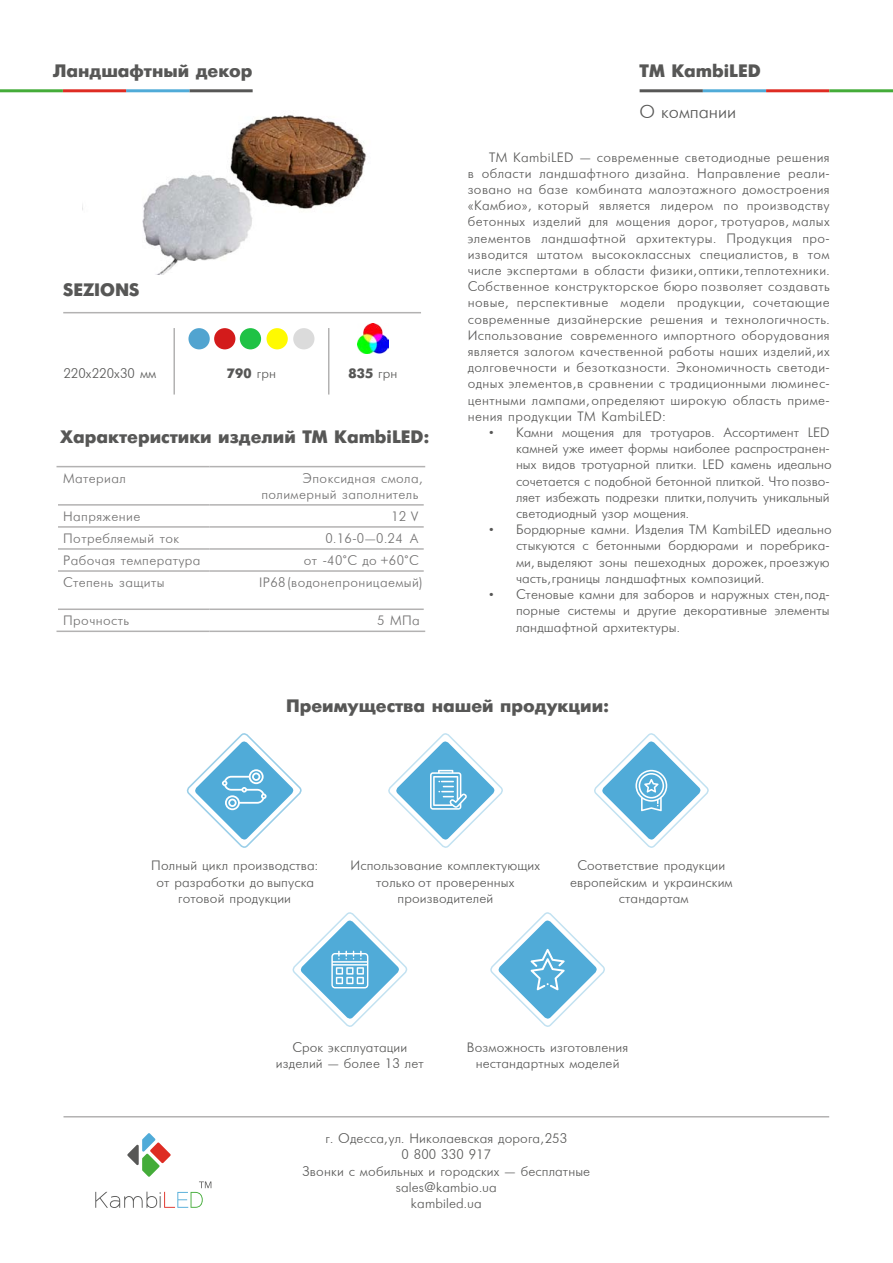
<style>
.page{position:relative;width:893px;height:1263px;background:#fff}
.page>*{position:absolute;margin:0;border:0;box-sizing:border-box;transform-origin:0 0}
.t1{font:700 18px "Futuris";color:#575756}
.t2{font:18px "Futuris";color:#575756}
.t3{font:13.5px/16.2px "Futuris";letter-spacing:.01em;color:#575756;text-align:center}
.t4{font:13.5px/16.2px "Futuris";letter-spacing:.03em;color:#706f6f;text-align:right}
.t5{font:700 13.5px "Futuris";letter-spacing:.01em;color:#575756}
.s1{font-weight:400}
</style>
<div class="page">
<svg style="left:388px;top:733px;width:115px;height:115px"></svg>
<svg style="left:594px;top:733px;width:115px;height:115px"></svg>
<svg style="left:490px;top:912px;width:115px;height:115px"></svg>
<svg style="left:292px;top:912px;width:116px;height:115px"></svg>
<svg style="left:186px;top:733px;width:116px;height:115px"></svg>
<img style="left:82px;top:92px;width:285px;height:182px">
<img style="left:357px;top:323px;width:31px;height:30px">
<div style="left:188px;top:328px;width:22px;height:21px;background:#51a4d0;border-radius:50%"></div>
<div style="left:214px;top:328px;width:21px;height:21px;background:#d31b1b;border-radius:50%"></div>
<div style="left:240px;top:328px;width:21px;height:21px;background:#1fc245;border-radius:50%"></div>
<div style="left:267px;top:328px;width:21px;height:21px;background:#fffa01;border-radius:50%"></div>
<div style="left:293px;top:328px;width:21px;height:21px;background:#dbdbdb;border-radius:50%"></div>
<hr style="left:173px;top:328px;width:2px;height:66px;background:#b3b2b2">
<hr style="left:63px;top:312px;width:358px;height:1px;background:#b3b2b2">
<hr style="left:328px;top:328px;width:1px;height:66px;background:#b3b2b2">
<hr style="left:189px;top:89px;width:64px;height:3px;background:#575756">
<hr style="left:126px;top:89px;width:63px;height:3px;background:#50abd8">
<hr style="left:63px;top:89px;width:63px;height:3px;background:#de2c23">
<hr style="left:0;top:89px;width:63px;height:3px;background:#44ac39">
<hr style="left:640px;top:89px;width:63px;height:3px;background:#575756">
<hr style="left:703px;top:89px;width:63px;height:3px;background:#50abd8">
<hr style="left:766px;top:89px;width:63px;height:3px;background:#de2c23">
<hr style="left:829px;top:89px;width:64px;height:3px;background:#44ac39">
<hr style="left:57px;top:466px;width:152px;height:1px;background:#b3b2b2">
<hr style="left:209px;top:466px;width:216px;height:1px;background:#b3b2b2">
<hr style="left:58px;top:504px;width:151px;height:2px;background:#b3b2b2">
<hr style="left:209px;top:504px;width:215px;height:2px;background:#b3b2b2">
<hr style="left:58px;top:526px;width:151px;height:2px;background:#b3b2b2">
<hr style="left:209px;top:526px;width:215px;height:2px;background:#b3b2b2">
<hr style="left:58px;top:548px;width:151px;height:2px;background:#b3b2b2">
<hr style="left:209px;top:548px;width:215px;height:2px;background:#b3b2b2">
<hr style="left:58px;top:570px;width:151px;height:2px;background:#b3b2b2">
<hr style="left:209px;top:570px;width:215px;height:2px;background:#b3b2b2">
<hr style="left:58px;top:608px;width:151px;height:2px;background:#b3b2b2">
<hr style="left:209px;top:608px;width:215px;height:2px;background:#b3b2b2">
<hr style="left:57px;top:630px;width:152px;height:2px;background:#b3b2b2">
<hr style="left:209px;top:630px;width:216px;height:2px;background:#b3b2b2">
<hr style="left:63px;top:1116px;width:766px;height:1px;background:#b3b2b2">
<svg style="left:95px;top:1133px;width:116px;height:75px"></svg>
<h1 class="t1" style="left:53px;top:61px;width:201px">Ландшафтный декор</h1>
<h1 class="t1" style="left:63px;top:280px;width:78px">SEZIONS</h1>
<p class="t3" style="left:63px;top:366px;width:95px">220х220х30 мм</p>
<p class="t5" style="left:227px;top:366px;width:51px">790 <span class="s1">грн</span></p>
<p class="t5" style="left:348px;top:366px;width:51px">835 <span class="s1">грн</span></p>
<h1 class="t1" style="left:60px;top:427px;width:371px">Характеристики изделий TM KambiLED:</h1>
<p class="t4" style="left:63px;top:470px;width:64px">Материал</p>
<p class="t4" style="left:261px;top:470px;width:163px">Эпоксидная смола, полимерный заполнитель</p>
<p class="t4" style="left:63px;top:509px;width:79px">Напряжение</p>
<p class="t4" style="left:391px;top:509px;width:29px">12 V</p>
<p class="t4" style="left:63px;top:531px;width:117px">Потребляемый ток</p>
<p class="t4" style="left:325px;top:531px;width:95px">0.16-0—0.24 А</p>
<p class="t4" style="left:63px;top:553px;width:139px">Рабочая температура</p>
<p class="t4" style="left:304px;top:553px;width:116px">от -40°С до +60°С</p>
<p class="t4" style="left:63px;top:575px;width:103px">Степень защиты</p>
<p class="t4" style="left:259px;top:575px;width:165px">IP68 (водонепроницаемый)</p>
<p class="t4" style="left:63px;top:613px;width:67px">Прочность</p>
<p class="t4" style="left:377px;top:613px;width:44px">5 МПа</p>
<h1 class="t1" style="left:640px;top:61px;width:123px">TM KambiLED</h1>
<h1 class="t2" style="left:640px;top:102px;width:98px">О компании</h1>
<p class="t3" style="left:468px;top:149px;width:363px;text-align:justify;text-indent:21px">TM KambiLED — современные светодиодные решения в области ландшафтного дизайна. Направление реали&shy;зовано на базе комбината малоэтажного домостроения «Камбио», который является лидером по производству бетонных изделий для мощения дорог, тротуаров, малых элементов ландшафтной архитектуры. Продукция про&shy;изводится штатом высококлассных специалистов, в том числе экспертами в области физики, оптики, теплотехники.<br>Собственное конструкторское бюро позволяет создавать новые, перспективные модели продукции, сочетающие современные дизайнерские решения и технологичность.<br>Использование современного импортного оборудования является залогом качественной работы наших изделий, их долговечности и безотказности. Экономичность светоди&shy;одных элементов, в сравнении с традиционными люминес&shy;центными лампами, определяют широкую область приме&shy;нения продукции ТМ KambiLED:</p>
<p class="t3" style="left:516px;top:425px;width:317px;text-align:left;text-indent:-27px">• Камни мощения для тротуаров. Ассортимент LED камней уже имеет формы наиболее распространен&shy;ных видов тротуарной плитки. LED камень идеально сочетается с подобной бетонной плиткой. Что позво&shy;ляет избежать подрезки плитки, получить уникальный светодиодный узор мощения.</p>
<p class="t3" style="left:516px;top:522px;width:317px;text-align:left;text-indent:-27px">• Бордюрные камни. Изделия ТМ KambiLED идеально стыкуются с бетонными бордюрами и поребрика&shy;ми, выделяют зоны пешеходных дорожек, проезжую часть, границы ландшафтных композиций.</p>
<p class="t3" style="left:516px;top:587px;width:315px;text-align:justify;text-indent:-27px">• Стеновые камни для заборов и наружных стен, под&shy;порные системы и другие декоративные элементы ландшафтной архитектуры.</p>
<h1 class="t1" style="left:286px;top:696px;width:325px">Преимущества нашей продукции:</h1>
<p class="t3" style="left:151px;top:858px;width:168px">Полный цикл производства: от разработки до выпуска готовой продукции</p>
<p class="t3" style="left:351px;top:858px;width:191px">Использование комплектующих только от проверенных производителей</p>
<p class="t3" style="left:570px;top:858px;width:164px">Соответствие продукции европейским и украинским стандартам</p>
<p class="t3" style="left:276px;top:1040px;width:149px">Срок эксплуатации изделий — более 13 лет</p>
<p class="t3" style="left:467px;top:1040px;width:163px">Возможность изготовления нестандартных моделей</p>
<p class="t3" style="left:302px;top:1131px;width:289px">г. Одесса, ул. Николаевская дорога, 253<br>0 800 330 917<br>Звонки с мобильных и городских — бесплатные sales@kambio.ua<br>kambiled.ua</p>
</div>
